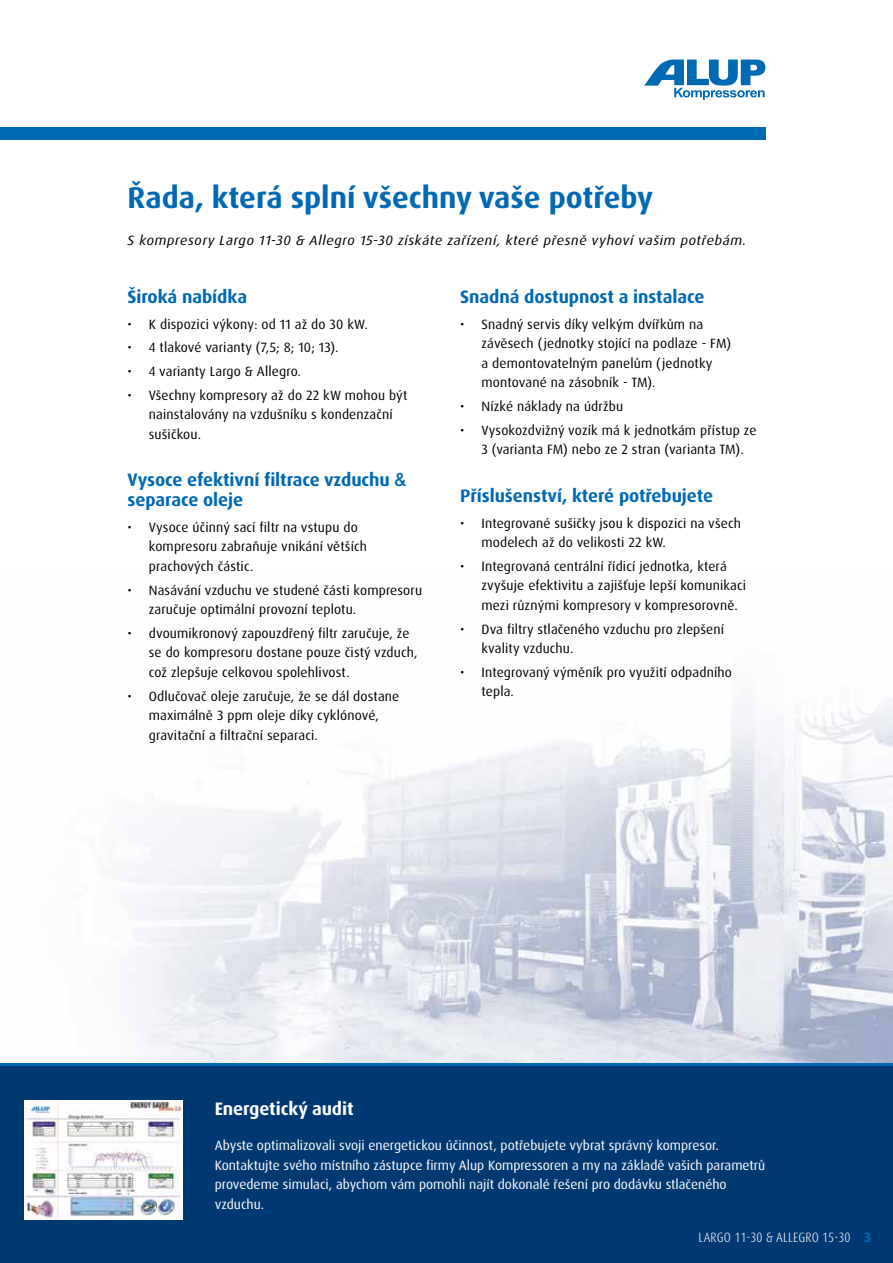
<style>
.page{position:relative;width:893px;height:1263px;background:#fff}
.page>*{position:absolute;margin:0;border:0;box-sizing:border-box;transform-origin:0 0}
.t1{font:700 30px "Dax Pro";color:#0069b4}
.t2{font:700 18px/19.5px "Dax Pro";letter-spacing:-.005em;color:#0069b4}
.t3{font:700 18px "Dax Pro";letter-spacing:-.005em;color:#fff}
.t4{font:13.5px/19.5px "Dax Pro";letter-spacing:.01em;color:#000}
.t5{font:13.5px/19.5px "Dax Pro";color:#fff}
.t6{font:italic 13.5px "Dax Pro";letter-spacing:.04em;color:#000;scale:1.05 1}
.t7{font:300 condensed 13.5px "Dax Pro";letter-spacing:.01em;color:#fff}
.s1{font-family:"Helvetica Neue LT Pro";font-weight:500}
.s2{font-weight:700;font-stretch:normal;color:#0069b4}
</style>
<div class="page">
<img style="left:128px;top:699px;width:765px;height:364px">
<div style="left:0;top:1064px;width:893px;height:199px;background:#003971"></div>
<img style="left:25px;top:1100px;width:158px;height:119px">
<hr style="left:0;top:1063px;width:893px;height:3px;background:#0069b4">
<div style="left:0;top:128px;width:765px;height:12px;background:#0069b4"></div>
<svg style="left:644px;top:60px;width:121px;height:40px"></svg>
<h1 class="t1" style="left:128px;top:178px;width:527px">Řada, která splní všechny vaše potřeby</h1>
<p class="t6" style="left:128px;top:231px;width:591px">S kompresory Largo 11-30 &amp; Allegro 15-30 získáte zařízení, které přesně vyhoví vašim potřebám.</p>
<h2 class="t2" style="left:128px;top:287px;width:121px">Široká nabídka</h2>
<p class="t4" style="left:128px;top:314px;width:242px">• K dispozici výkony: od 11 až do 30 kW.</p>
<p class="t4" style="left:128px;top:338px;width:213px">• 4 tlakové varianty (7,5; 8; 10; 13).</p>
<p class="t4" style="left:128px;top:362px;width:175px">• 4 varianty Largo &amp; Allegro.</p>
<p class="t4" style="left:149px;top:385px;width:260px;text-indent:-21px">• Všechny kompresory až do 22 kW mohou být nainstalovány na vzdušníku s kondenzační sušičkou.</p>
<h2 class="t2" style="left:128px;top:470px;width:280px">Vysoce efektivní filtrace vzduchu <span class="s1">&amp; </span>separace oleje</h2>
<p class="t4" style="left:149px;top:517px;width:220px;text-indent:-21px">• Vysoce účinný sací filtr na vstupu do kompresoru zabraňuje vnikání větších prachových částic.</p>
<p class="t4" style="left:149px;top:580px;width:275px;text-indent:-21px">• Nasávání vzduchu ve studené části kompresoru zaručuje optimální provozní teplotu.</p>
<p class="t4" style="left:149px;top:623px;width:270px;text-indent:-21px">• dvoumikronový zapouzdřený filtr zaručuje, že se do kompresoru dostane pouze čistý vzduch, což zlepšuje celkovou spolehlivost.</p>
<p class="t4" style="left:149px;top:686px;width:252px;text-indent:-21px">• Odlučovač oleje zaručuje, že se dál dostane maximálně 3 ppm oleje díky cyklónové, gravitační a filtrační separaci.</p>
<h2 class="t2" style="left:460px;top:287px;width:246px">Snadná dostupnost a instalace</h2>
<p class="t4" style="left:481px;top:314px;width:251px;text-indent:-21px">• Snadný servis díky velkým dvířkům na závěsech (jednotky stojící na podlaze - FM) a demontovatelným panelům (jednotky montované na zásobník - TM).</p>
<p class="t4" style="left:460px;top:396px;width:164px">• Nízké náklady na údržbu</p>
<p class="t4" style="left:481px;top:420px;width:276px;text-indent:-21px">• Vysokozdvižný vozík má k jednotkám přístup ze<br>3 (varianta FM) nebo ze 2 stran (varianta TM).</p>
<h2 class="t2" style="left:460px;top:486px;width:254px">Příslušenství, které potřebujete</h2>
<p class="t4" style="left:481px;top:513px;width:261px;text-indent:-21px">• Integrované sušičky jsou k dispozici na všech modelech až do velikosti 22 kW.</p>
<p class="t4" style="left:481px;top:556px;width:266px;text-indent:-21px">• Integrovaná centrální řídicí jednotka, která zvyšuje efektivitu a zajišťuje lepší komunikaci mezi různými kompresory v kompresorovně.</p>
<p class="t4" style="left:481px;top:619px;width:244px;text-indent:-21px">• Dva filtry stlačeného vzduchu pro zlepšení kvality vzduchu.</p>
<p class="t4" style="left:481px;top:662px;width:252px;text-indent:-21px">• Integrovaný výměník pro využití odpadního tepla.</p>
<h2 class="t3" style="left:215px;top:1097px;width:140px">Energetický audit</h2>
<p class="t5" style="left:215px;top:1136px;width:552px">Abyste optimalizovali svoji energetickou účinnost, potřebujete vybrat správný kompresor.<br>Kontaktujte svého místního zástupce firmy Alup Kompressoren a my na základě vašich parametrů provedeme simulaci, abychom vám pomohli najít dokonalé řešení pro dodávku stlačeného vzduchu.</p>
<p class="t7" style="left:698px;top:1228px;width:174px">LARGO 11-30 &amp; ALLEGRO 15-30 <span class="s2">3</span></p>
</div>
